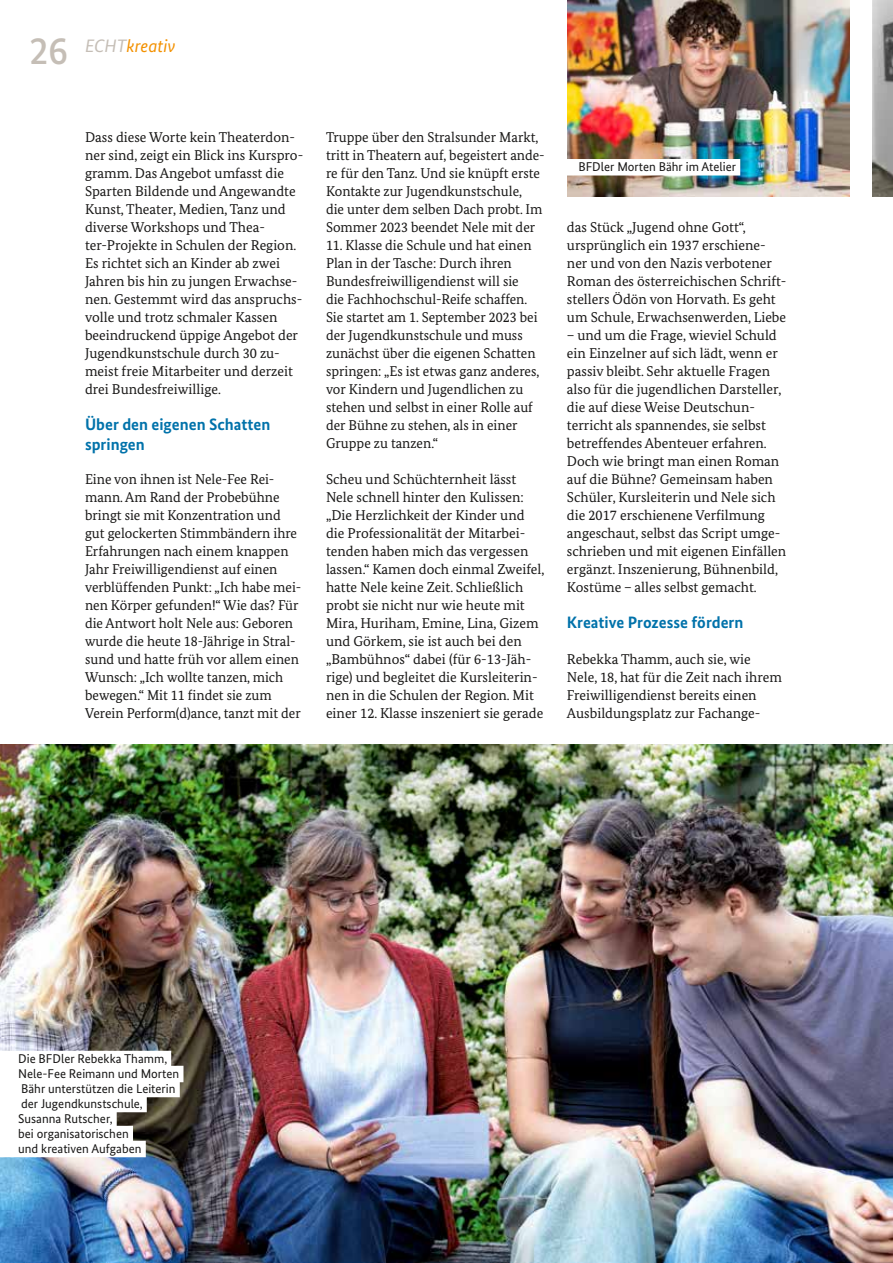
<style>
.page{position:relative;width:893px;height:1263px;background:#fff}
.page>*{position:absolute;margin:0;border:0;box-sizing:border-box;transform-origin:0 0}
.t1{font:italic 18px "Bundes Sans";color:#f39100}
.t2{font:700 16.5px/19.5px "Bundes Sans";color:#0072aa}
.t3{font:14.25px/18px "Bundes Serif";color:#181716}
.t4{font:12.75px/15px "Bundes Sans";color:#181716}
.s1{font-weight:500;font-style:normal;font-size:39px;color:#c5beb6}
.s2{color:#c5beb6}
</style>
<div class="page">
<img style="left:0;top:745px;width:893px;height:518px">
<img style="left:567px;top:0;width:283px;height:196px">
<img style="left:872px;top:0;width:21px;height:196px">
<div style="left:0;top:1051px;width:171px;height:16px;background:#fff"></div>
<div style="left:0;top:1066px;width:183px;height:16px;background:#fff"></div>
<div style="left:0;top:1081px;width:180px;height:16px;background:#fff"></div>
<div style="left:0;top:1096px;width:147px;height:16px;background:#fff"></div>
<div style="left:0;top:1111px;width:117px;height:16px;background:#fff"></div>
<div style="left:0;top:1126px;width:133px;height:16px;background:#fff"></div>
<div style="left:0;top:1141px;width:146px;height:16px;background:#fff"></div>
<div style="left:566px;top:159px;width:174px;height:16px;background:#fff"></div>
<p class="t1" style="left:29px;top:35px;width:148px"><span class="s1">26</span> <span class="s2">ECHT</span>kreativ</p>
<p class="t3" style="left:85px;top:128px;width:220px">Dass diese Worte kein Theaterdon&shy;ner sind, zeigt ein Blick ins Kurspro&shy;gramm. Das Angebot umfasst die<br>Sparten Bildende und Angewandte<br>Kunst, Theater, Medien, Tanz und diverse Workshops und Thea&shy;ter-Projekte in Schulen der Region.<br>Es richtet sich an Kinder ab zwei<br>Jahren bis hin zu jungen Erwachse&shy;nen. Gestemmt wird das anspruchs&shy;volle und trotz schmaler Kassen beeindruckend üppige Angebot der<br>Jugendkunstschule durch 30 zu&shy;meist freie Mitarbeiter und derzeit drei Bundesfreiwillige.</p>
<p class="t2" style="left:85px;top:415px;width:187px">Über den eigenen Schatten springen</p>
<p class="t3" style="left:85px;top:470px;width:218px">Eine von ihnen ist Nele-Fee Rei&shy;mann. Am Rand der Probebühne bringt sie mit Konzentration und gut gelockerten Stimmbändern ihre Erfahrungen nach einem knappen Jahr Freiwilligendienst auf einen verblüffenden Punkt: „Ich habe mei&shy;nen Körper gefunden!“ Wie das? Für die Antwort holt Nele aus: Geboren wurde die heute 18-Jährige in Stral&shy;sund und hatte früh vor allem einen Wunsch: „Ich wollte tanzen, mich bewegen.“ Mit 11 findet sie zum Verein Perform(d)ance, tanzt mit der</p>
<p class="t3" style="left:326px;top:128px;width:220px">Truppe über den Stralsunder Markt, tritt in Theatern auf, begeistert ande&shy;re für den Tanz. Und sie knüpft erste Kontakte zur Jugendkunstschule,<br>die unter dem selben Dach probt. Im Sommer 2023 beendet Nele mit der</p>
<p class="t3" style="left:326px;top:236px;width:215px">11. Klasse die Schule und hat einen Plan in der Tasche: Durch ihren Bundesfreiwilligendienst will sie die Fachhochschul-Reife schaffen.<br>Sie startet am 1. September 2023 bei der Jugendkunstschule und muss zunächst über die eigenen Schatten springen: „Es ist etwas ganz anderes, vor Kindern und Jugendlichen zu stehen und selbst in einer Rolle auf der Bühne zu stehen, als in einer Gruppe zu tanzen.“</p>
<p class="t3" style="left:326px;top:470px;width:220px">Scheu und Schüchternheit lässt Nele schnell hinter den Kulissen: „Die Herzlichkeit der Kinder und die Professionalität der Mitarbei&shy;tenden haben mich das vergessen lassen.“ Kamen doch einmal Zweifel, hatte Nele keine Zeit. Schließlich probt sie nicht nur wie heute mit Mira, Huriham, Emine, Lina, Gizem und Görkem, sie ist auch bei den „Bambühnos“ dabei (für 6-13-Jäh&shy;rige) und begleitet die Kursleiterin&shy;nen in die Schulen der Region. Mit einer 12. Klasse inszeniert sie gerade</p>
<p class="t4" style="left:578px;top:159px;width:159px">BFDler Morten Bähr im Atelier</p>
<p class="t3" style="left:567px;top:218px;width:221px">das Stück „Jugend ohne Gott“, ursprünglich ein 1937 erschiene&shy;ner und von den Nazis verbotener Roman des österreichischen Schrift&shy;stellers Ödön von Horvath. Es geht um Schule, Erwachsenwerden, Liebe</p>
<p class="t3" style="left:567px;top:326px;width:221px">– und um die Frage, wieviel Schuld ein Einzelner auf sich lädt, wenn er passiv bleibt. Sehr aktuelle Fragen also für die jugendlichen Darsteller, die auf diese Weise Deutschun&shy;terricht als spannendes, sie selbst betreffendes Abenteuer erfahren.<br>Doch wie bringt man einen Roman auf die Bühne? Gemeinsam haben Schüler, Kursleiterin und Nele sich die 2017 erschienene Verfilmung angeschaut, selbst das Script umge&shy;schrieben und mit eigenen Einfällen ergänzt. Inszenierung, Bühnenbild, Kostüme – alles selbst gemacht.</p>
<p class="t2" style="left:567px;top:613px;width:178px">Kreative Prozesse fördern</p>
<p class="t3" style="left:567px;top:650px;width:217px">Rebekka Thamm, auch sie, wie Nele, 18, hat für die Zeit nach ihrem Freiwilligendienst bereits einen Ausbildungsplatz zur Fachange-</p>
<p class="t4" style="left:18px;top:1051px;width:162px">Die BFDler Rebekka Thamm,<br>Nele-Fee Reimann und Morten<br>Bähr unterstützen die Leiterin der Jugendkunstschule,<br>Susanna Rutscher,<br>bei organisatorischen<br>und kreativen Aufgaben</p>
</div>
